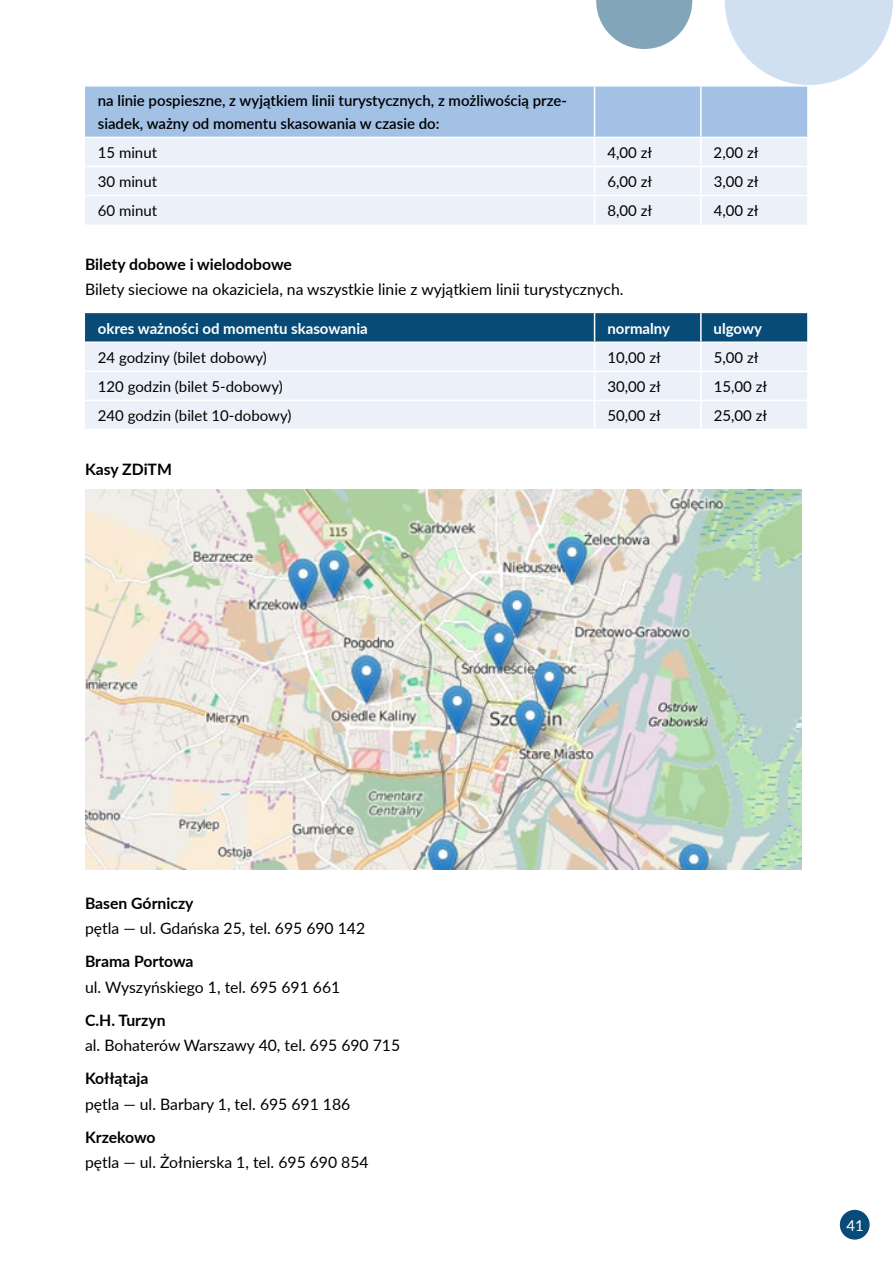
<style>
.page{position:relative;width:893px;height:1263px;background:#fff}
.page>*{position:absolute;margin:0;border:0;box-sizing:border-box;transform-origin:0 0}
.t1{font:15.75px "Lato";color:#000}
.t2{font:700 15.75px "Lato";color:#000}
.t3{font:15px "Lato";color:#000}
.t4{font:600 15px/22.5px "Lato";color:#000}
.t5{font:700 15px "Lato";color:#fff}
.t6{font:15px "Lato";color:#fff}
</style>
<div class="page">
<div style="left:840px;top:1210px;width:30px;height:29px;background:#074b76;border-radius:50%"></div>
<svg style="left:85px;top:0;width:808px;height:225px"></svg>
<hr style="left:701px;top:195px;width:106px;height:1px;background:#fff">
<hr style="left:700px;top:196px;width:2px;height:29px;background:#fff">
<svg style="left:85px;top:313px;width:722px;height:116px;background:#b4c9d9"></svg>
<hr style="left:701px;top:400px;width:106px;height:1px;background:#fff">
<hr style="left:700px;top:401px;width:2px;height:28px;background:#fff">
<img style="left:86px;top:489px;width:715px;height:380px">
<p class="t4" style="left:98px;top:89px;width:471px">na linie pospieszne, z wyjątkiem linii turystycznych, z możliwością prze&shy;siadek, ważny od momentu skasowania w czasie do:</p>
<p class="t3" style="left:98px;top:142px;width:61px">15 minut</p>
<p class="t3" style="left:607px;top:142px;width:46px">4,00 zł</p>
<p class="t3" style="left:714px;top:142px;width:46px">2,00 zł</p>
<p class="t3" style="left:98px;top:171px;width:61px">30 minut</p>
<p class="t3" style="left:607px;top:171px;width:46px">6,00 zł</p>
<p class="t3" style="left:714px;top:171px;width:46px">3,00 zł</p>
<p class="t3" style="left:98px;top:200px;width:61px">60 minut</p>
<p class="t3" style="left:607px;top:200px;width:46px">8,00 zł</p>
<p class="t3" style="left:714px;top:200px;width:46px">4,00 zł</p>
<p class="t2" style="left:85px;top:252px;width:208px">Bilety dobowe i wielodobowe</p>
<p class="t1" style="left:85px;top:278px;width:540px">Bilety sieciowe na okaziciela, na wszystkie linie z wyjątkiem linii turystycznych.</p>
<p class="t5" style="left:98px;top:317px;width:272px">okres ważności od momentu skasowania</p>
<p class="t5" style="left:607px;top:317px;width:64px">normalny</p>
<p class="t5" style="left:714px;top:317px;width:50px">ulgowy</p>
<p class="t3" style="left:98px;top:347px;width:171px">24 godziny (bilet dobowy)</p>
<p class="t3" style="left:607px;top:347px;width:55px">10,00 zł</p>
<p class="t3" style="left:714px;top:347px;width:46px">5,00 zł</p>
<p class="t3" style="left:98px;top:376px;width:186px">120 godzin (bilet 5-dobowy)</p>
<p class="t3" style="left:607px;top:376px;width:55px">30,00 zł</p>
<p class="t3" style="left:714px;top:376px;width:55px">15,00 zł</p>
<p class="t3" style="left:98px;top:405px;width:195px">240 godzin (bilet 10-dobowy)</p>
<p class="t3" style="left:607px;top:405px;width:55px">50,00 zł</p>
<p class="t3" style="left:714px;top:405px;width:55px">25,00 zł</p>
<p class="t2" style="left:85px;top:458px;width:88px">Kasy ZDiTM</p>
<p class="t2" style="left:85px;top:891px;width:110px">Basen Górniczy</p>
<p class="t1" style="left:85px;top:917px;width:282px">pętla — ul. Gdańska 25, tel. 695 690 142</p>
<p class="t2" style="left:85px;top:950px;width:110px">Brama Portowa</p>
<p class="t1" style="left:85px;top:976px;width:257px">ul. Wyszyńskiego 1, tel. 695 691 661</p>
<p class="t2" style="left:85px;top:1008px;width:82px">C.H. Turzyn</p>
<p class="t1" style="left:85px;top:1034px;width:317px">al. Bohaterów Warszawy 40, tel. 695 690 715</p>
<p class="t2" style="left:85px;top:1067px;width:65px">Kołłątaja</p>
<p class="t1" style="left:85px;top:1093px;width:267px">pętla — ul. Barbary 1, tel. 695 691 186</p>
<p class="t2" style="left:85px;top:1125px;width:72px">Krzekowo</p>
<p class="t1" style="left:85px;top:1151px;width:285px">pętla — ul. Żołnierska 1, tel. 695 690 854</p>
<p class="t6" style="left:846px;top:1215px;width:19px">41</p>
</div>
